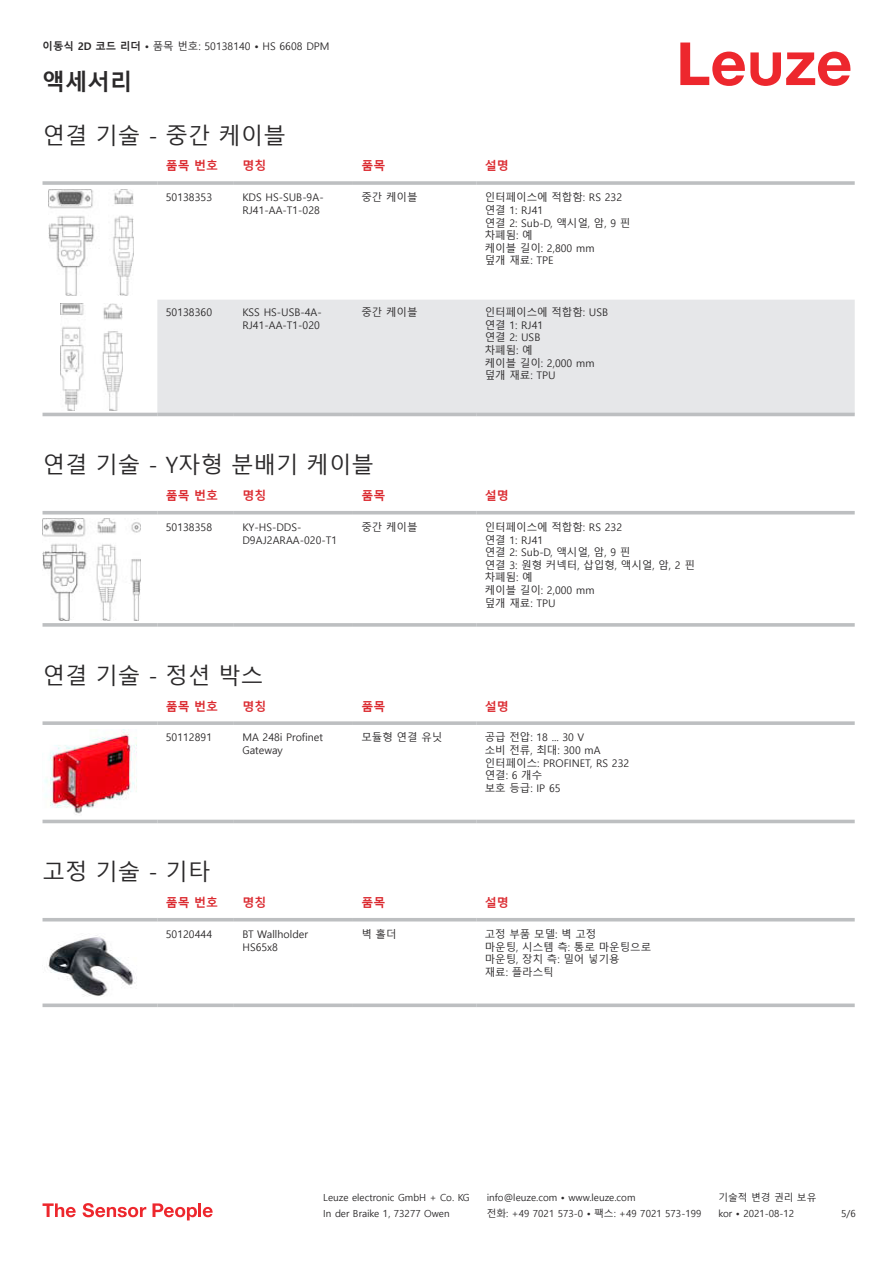
<style>
.page{position:relative;width:893px;height:1263px;background:#fff}
.page>*{position:absolute;margin:0;border:0;box-sizing:border-box;transform-origin:0 0}
.t1{font:22.5px "Malgun Gothic";color:#2b292a}
.t2{font:700 22.5px "Malgun Gothic";color:#2b292a}
.t3{font:700 12px "Malgun Gothic";color:#db2a30}
.t4{font:10.5px/12.6px "Malgun Gothic";color:#2b292a}
.t5{font:9.75px "Malgun Gothic";color:#2b292a}
.s1{font-weight:700}
</style>
<div class="page">
<svg style="left:680px;top:43px;width:170px;height:43px"></svg>
<svg style="left:43px;top:189px;width:812px;height:228px"></svg>
<div style="left:157px;top:300px;width:698px;height:113px;background:#e6e7e9"></div>
<hr style="left:43px;top:181px;width:114px;height:4px;background:#bdbfc1">
<hr style="left:157px;top:181px;width:77px;height:4px;background:#c8cacb">
<hr style="left:234px;top:181px;width:119px;height:4px;background:#c3c5c6">
<hr style="left:353px;top:181px;width:123px;height:4px;background:#bdbfc1">
<hr style="left:476px;top:181px;width:379px;height:4px;background:#c8cacb">
<hr style="left:43px;top:413px;width:114px;height:3px;background:#bdbfc1">
<hr style="left:157px;top:413px;width:77px;height:3px;background:#bdbfc1">
<hr style="left:234px;top:413px;width:119px;height:3px;background:#bdbfc1">
<hr style="left:353px;top:413px;width:123px;height:3px;background:#bdbfc1">
<hr style="left:476px;top:413px;width:379px;height:3px;background:#bdbfc1">
<img style="left:49px;top:189px;width:85px;height:106px">
<img style="left:60px;top:304px;width:63px;height:106px">
<svg style="left:43px;top:514px;width:812px;height:76px"></svg>
<hr style="left:43px;top:511px;width:114px;height:3px;background:#bdbfc1">
<hr style="left:157px;top:511px;width:77px;height:3px;background:#bdbfc1">
<hr style="left:234px;top:511px;width:119px;height:3px;background:#bdbfc1">
<hr style="left:353px;top:511px;width:123px;height:3px;background:#bdbfc1">
<hr style="left:476px;top:511px;width:379px;height:3px;background:#bdbfc1">
<svg style="left:43px;top:623px;width:114px;height:4px"></svg>
<svg style="left:157px;top:623px;width:77px;height:4px"></svg>
<svg style="left:234px;top:623px;width:119px;height:4px"></svg>
<svg style="left:353px;top:623px;width:123px;height:4px"></svg>
<svg style="left:476px;top:623px;width:379px;height:4px;background:#c3c5c7"></svg>
<img style="left:43px;top:519px;width:97px;height:102px">
<div style="left:43px;top:819px;width:812px;height:5px;background:#edeeee"></div>
<svg style="left:43px;top:721px;width:114px;height:4px"></svg>
<svg style="left:157px;top:721px;width:77px;height:4px"></svg>
<svg style="left:234px;top:721px;width:119px;height:4px"></svg>
<svg style="left:353px;top:721px;width:123px;height:4px"></svg>
<svg style="left:476px;top:721px;width:379px;height:4px;background:#c3c5c7"></svg>
<hr style="left:43px;top:820px;width:114px;height:3px;background:#bdbfc1">
<hr style="left:157px;top:820px;width:77px;height:3px;background:#bdbfc1">
<hr style="left:234px;top:820px;width:119px;height:3px;background:#bdbfc1">
<hr style="left:353px;top:820px;width:123px;height:3px;background:#bdbfc1">
<hr style="left:476px;top:820px;width:379px;height:3px;background:#bdbfc1">
<img style="left:44px;top:729px;width:93px;height:86px">
<svg style="left:43px;top:921px;width:812px;height:1px"></svg>
<hr style="left:43px;top:918px;width:114px;height:3px;background:#bdbfc1">
<hr style="left:157px;top:918px;width:77px;height:3px;background:#bdbfc1">
<hr style="left:234px;top:918px;width:119px;height:3px;background:#bdbfc1">
<hr style="left:353px;top:918px;width:123px;height:3px;background:#bdbfc1">
<hr style="left:476px;top:918px;width:379px;height:3px;background:#bdbfc1">
<svg style="left:43px;top:1003px;width:114px;height:4px"></svg>
<svg style="left:157px;top:1003px;width:77px;height:4px"></svg>
<svg style="left:234px;top:1003px;width:119px;height:4px"></svg>
<svg style="left:353px;top:1003px;width:123px;height:4px"></svg>
<svg style="left:476px;top:1003px;width:379px;height:4px;background:#c5c7c9"></svg>
<img style="left:48px;top:935px;width:87px;height:62px">
<svg style="left:43px;top:1203px;width:33px;height:14px"></svg>
<svg style="left:83px;top:1203px;width:63px;height:14px"></svg>
<svg style="left:153px;top:1203px;width:44px;height:17px"></svg>
<hr style="left:198px;top:1203px;width:3px;height:14px;background:#ed272d">
<svg style="left:203px;top:1207px;width:10px;height:10px"></svg>
<p class="t4" style="left:43px;top:40px;width:288px"><span class="s1">이동식 2D 코드 리더 •</span> 품목 번호: 50138140 <span class="s1">•</span> HS 6608 DPM</p>
<h1 class="t2" style="left:43px;top:69px;width:91px">액세서리</h1>
<h1 class="t1" style="left:43px;top:123px;width:245px">연결 기술 - 중간 케이블</h1>
<p class="t3" style="left:166px;top:159px;width:54px">품목 번호</p>
<p class="t3" style="left:242px;top:159px;width:25px">명칭</p>
<p class="t3" style="left:361px;top:159px;width:25px">품목</p>
<p class="t3" style="left:485px;top:159px;width:25px">설명</p>
<p class="t4" style="left:166px;top:191px;width:48px">50138353</p>
<p class="t4" style="left:242px;top:191px;width:83px">KDS HS-SUB-9A-<br>RJ41-AA-T1-028</p>
<p class="t4" style="left:361px;top:191px;width:58px">중간 케이블</p>
<p class="t4" style="left:485px;top:191px;width:147px">인터페이스에 적합함: RS 232 연결 1: RJ41<br>연결 2: Sub-D, 액시얼, 암, 9 핀 차폐됨: 예<br>케이블 길이: 2,800 mm<br>덮개 재료: TPE</p>
<p class="t4" style="left:166px;top:306px;width:48px">50138360</p>
<p class="t4" style="left:242px;top:306px;width:81px">KSS HS-USB-4A-<br>RJ41-AA-T1-020</p>
<p class="t4" style="left:361px;top:306px;width:58px">중간 케이블</p>
<p class="t4" style="left:485px;top:306px;width:125px">인터페이스에 적합함: USB 연결 1: RJ41<br>연결 2: USB<br>차폐됨: 예<br>케이블 길이: 2,000 mm 덮개 재료: TPU</p>
<h1 class="t1" style="left:43px;top:452px;width:333px">연결 기술 - Y자형 분배기 케이블</h1>
<p class="t3" style="left:166px;top:489px;width:54px">품목 번호</p>
<p class="t3" style="left:242px;top:489px;width:25px">명칭</p>
<p class="t3" style="left:361px;top:489px;width:25px">품목</p>
<p class="t3" style="left:485px;top:489px;width:25px">설명</p>
<p class="t4" style="left:166px;top:521px;width:48px">50138358</p>
<p class="t4" style="left:242px;top:521px;width:96px">KY-HS-DDS-<br>D9AJ2ARAA-020-T1</p>
<p class="t4" style="left:361px;top:521px;width:58px">중간 케이블</p>
<p class="t4" style="left:485px;top:521px;width:212px">인터페이스에 적합함: RS 232<br>연결 1: RJ41<br>연결 2: Sub-D, 액시얼, 암, 9 핀<br>연결 3: 원형 커넥터, 삽입형, 액시얼, 암, 2 핀 차폐됨: 예<br>케이블 길이: 2,000 mm<br>덮개 재료: TPU</p>
<h1 class="t1" style="left:43px;top:663px;width:222px">연결 기술 - 정션 박스</h1>
<p class="t3" style="left:166px;top:699px;width:54px">품목 번호</p>
<p class="t3" style="left:242px;top:699px;width:25px">명칭</p>
<p class="t3" style="left:361px;top:699px;width:25px">품목</p>
<p class="t3" style="left:485px;top:699px;width:25px">설명</p>
<p class="t4" style="left:166px;top:731px;width:48px">50112891</p>
<p class="t4" style="left:242px;top:731px;width:82px">MA 248i Profinet<br>Gateway</p>
<p class="t4" style="left:361px;top:731px;width:82px">모듈형 연결 유닛</p>
<p class="t4" style="left:485px;top:731px;width:146px">공급 전압: 18 ... 30 V<br>소비 전류, 최대: 300 mA 인터페이스: PROFINET, RS 232 연결: 6 개수<br>보호 등급: IP 65</p>
<h1 class="t1" style="left:43px;top:859px;width:169px">고정 기술 - 기타</h1>
<p class="t3" style="left:166px;top:896px;width:54px">품목 번호</p>
<p class="t3" style="left:242px;top:896px;width:25px">명칭</p>
<p class="t3" style="left:361px;top:896px;width:25px">품목</p>
<p class="t3" style="left:485px;top:896px;width:25px">설명</p>
<p class="t4" style="left:166px;top:928px;width:48px">50120444</p>
<p class="t4" style="left:242px;top:928px;width:67px">BT Wallholder<br>HS65x8</p>
<p class="t4" style="left:361px;top:928px;width:37px">벽 홀더</p>
<p class="t4" style="left:485px;top:928px;width:168px">고정 부품 모델: 벽 고정<br>마운팅, 시스템 측: 통로 마운팅으로 마운팅, 장치 측: 밀어 넣기용<br>재료: 플라스틱</p>
<p class="t5" style="left:323px;top:1192px;width:148px">Leuze electronic GmbH + Co. KG</p>
<p class="t5" style="left:487px;top:1192px;width:150px">info@leuze.com • www.leuze.com</p>
<p class="t5" style="left:718px;top:1192px;width:100px">기술적 변경 권리 보유</p>
<p class="t5" style="left:323px;top:1208px;width:128px">In der Braike 1, 73277 Owen</p>
<p class="t5" style="left:487px;top:1208px;width:216px">전화: +49 7021 573-0 • 팩스: +49 7021 573-199</p>
<p class="t5" style="left:718px;top:1208px;width:77px">kor • 2021-08-12</p>
<p class="t5" style="left:841px;top:1208px;width:16px">5 /6</p>
</div>
